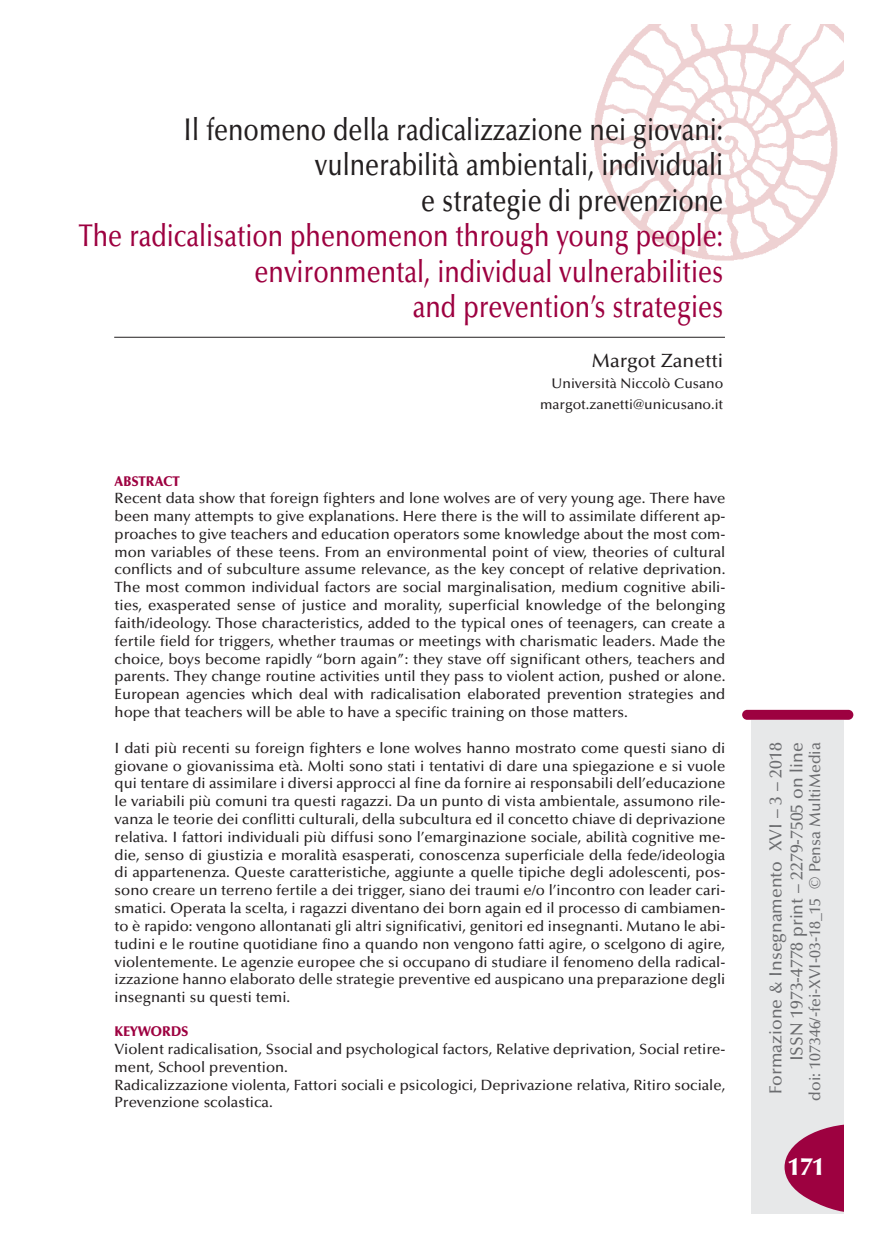
<style>
.page{position:relative;width:869px;height:1241px;background:#fff}
.page>*{position:absolute;margin:0;border:0;box-sizing:border-box;transform-origin:0 0}
.t1{font:500 31.5px/35.5px "Optima";color:#9d0140;text-align:right;scale:.8 1}
.t2{font:500 31.5px/35.5px "Optima";color:#231f20;text-align:right;scale:.8 1}
.t3{font:900 24.5px "Optima";color:#fff}
.t4{font:500 19.25px "Optima";color:#231f20}
.t5{font:500 17.5px/21px "Optima";color:#6c6d70;text-align:right}
.t6{font:500 15.75px "Optima";color:#6c6d70}
.t7{font:500 14.88px/17.8px "Optima";color:#231f20;text-align:justify}
.t8{font:500 14px/21px "Optima";color:#231f20;text-align:right}
.t9{font:900 14px "Optima";letter-spacing:-.01em;color:#9d0140;scale:.95 1}
</style>
<div class="page">
<img style="left:594px;top:25px;width:248px;height:236px">
<hr style="left:114px;top:337px;width:610px;height:1px;background:#231f20">
<div style="left:750px;top:720px;width:92px;height:493px;background:#e7e8e9"></div>
<div style="left:741px;top:709px;width:112px;height:10px;background:#9d0140;border-radius:5px"></div>
<svg style="left:784px;top:1123px;width:60px;height:89px"></svg>
<h1 class="t2" style="left:183px;top:114px;width:675px">Il fenomeno della radicalizzazione nei giovani: vulnerabilità ambientali, individuali<br>e strategie di prevenzione</h1>
<h1 class="t1" style="left:79px;top:221px;width:806px">The radicalisation phenomenon through young people: environmental, individual vulnerabilities<br>and prevention’s strategies</h1>
<p class="t4" style="left:591px;top:353px;width:133px">Margot Zanetti</p>
<p class="t8" style="left:540px;top:374px;width:184px">Università Niccolò Cusano margot.zanetti@unicusano.it</p>
<p class="t9" style="left:115px;top:475px;width:70px">ABSTRACT</p>
<p class="t7" style="left:115px;top:490px;width:612px">Recent data show that foreign fighters and lone wolves are of very young age. There have been many attempts to give explanations. Here there is the will to assimilate different ap&shy;proaches to give teachers and education operators some knowledge about the most com&shy;mon variables of these teens. From an environmental point of view, theories of cultural conflicts and of subculture assume relevance, as the key concept of relative deprivation.<br>The most common individual factors are social marginalisation, medium cognitive abili&shy;ties, exasperated sense of justice and morality, superficial knowledge of the belonging faith/ideology. Those characteristics, added to the typical ones of teenagers, can create a fertile field for triggers, whether traumas or meetings with charismatic leaders. Made the choice, boys become rapidly “born again”: they stave off significant others, teachers and parents. They change routine activities until they pass to violent action, pushed or alone.<br>European agencies which deal with radicalisation elaborated prevention strategies and hope that teachers will be able to have a specific training on those matters.</p>
<p class="t7" style="left:114px;top:740px;width:612px">I dati più recenti su foreign fighters e lone wolves hanno mostrato come questi siano di giovane o giovanissima età. Molti sono stati i tentativi di dare una spiegazione e si vuole qui tentare di assimilare i diversi approcci al fine da fornire ai responsabili dell’educazione le variabili più comuni tra questi ragazzi. Da un punto di vista ambientale, assumono rile&shy;vanza le teorie dei conflitti culturali, della subcultura ed il concetto chiave di deprivazione relativa. I fattori individuali più diffusi sono l’emarginazione sociale, abilità cognitive me&shy;die, senso di giustizia e moralità esasperati, conoscenza superficiale della fede/ideologia di appartenenza. Queste caratteristiche, aggiunte a quelle tipiche degli adolescenti, pos&shy;sono creare un terreno fertile a dei trigger, siano dei traumi e/o l’incontro con leader cari&shy;smatici. Operata la scelta, i ragazzi diventano dei born again ed il processo di cambiamen&shy;to è rapido: vengono allontanati gli altri significativi, genitori ed insegnanti. Mutano le abi&shy;tudini e le routine quotidiane fino a quando non vengono fatti agire, o scelgono di agire, violentemente. Le agenzie europee che si occupano di studiare il fenomeno della radical&shy;izzazione hanno elaborato delle strategie preventive ed auspicano una preparazione degli insegnanti su questi temi.</p>
<p class="t9" style="left:115px;top:1025px;width:79px">KEYWORDS</p>
<p class="t7" style="left:115px;top:1041px;width:612px;text-align:left">Violent radicalisation, Ssocial and psychological factors, Relative deprivation, Social retire&shy;ment, School prevention.<br>Radicalizzazione violenta, Fattori sociali e psicologici, Deprivazione relativa, Ritiro sociale, Prevenzione scolastica.</p>
<p class="t5" style="left:766px;top:1093px;width:352px;rotate:-90deg">Formazione &amp; Insegnamento XVI – 3 – 2018<br>ISSN 1973-4778 print – 2279-7505 on line</p>
<p class="t6" style="left:808px;top:1100px;width:359px;rotate:-90deg">doi: 107346/-fei-XVI-03-18_15 © Pensa MultiMedia</p>
<h2 class="t3" style="left:787px;top:1156px;width:38px">171</h2>
</div>
